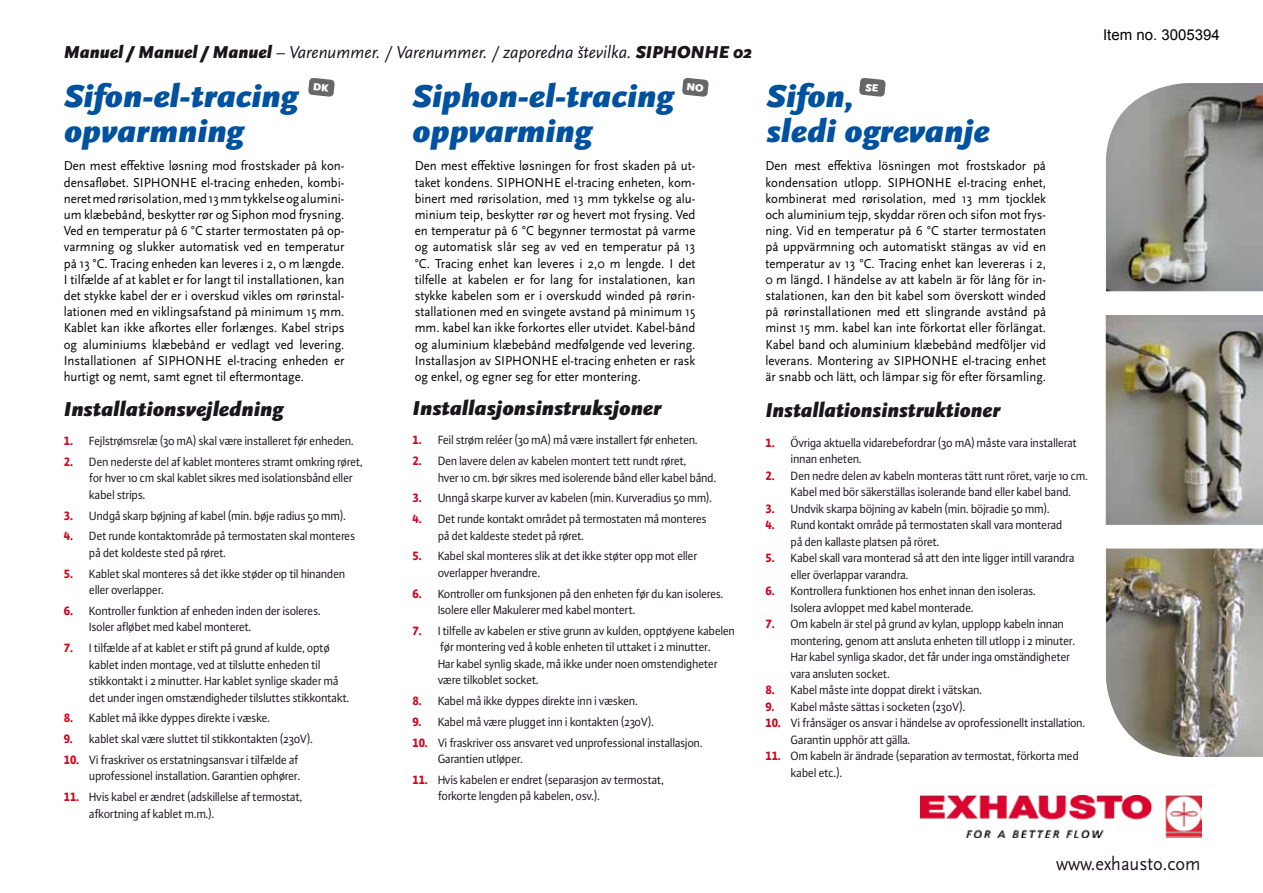
<style>
.page{position:relative;width:1263px;height:893px;background:#fff}
.page>*{position:absolute;margin:0;border:0;box-sizing:border-box;transform-origin:0 0}
.t1{font:italic 900 33px/34.5px "Scala Sans Pro";color:#00519e}
.t2{font:italic 900 21px "Scala Sans Pro";color:#1a171c}
.t3{font:italic 900 21px "Scala Sans Pro";color:#1a171c;scale:.95 1}
.t4{font:19.5px "Scala Sans Pro";color:#1a171c;scale:.93 1}
.t5{font:italic 18px "Scala Sans Pro";color:#1a171c;scale:.95 1}
.t6{font:15px "Arial";color:#000}
.t7{font:13.5px/16.2px "Scala Sans Pro";color:#000;text-align:justify;scale:.95 1}
.t8{font:12.75px/16.5px "Plus Sans Normal";letter-spacing:-.025em;color:#1a171c;scale:.95 1}
.s1{font-weight:900}
.s2{font-family:"Plus Sans Extra Bold SC";color:#cd071e}
.s3{font-style:inherit}
</style>
<div class="page">
<img style="left:921px;top:796px;width:280px;height:42px">
<img style="left:1106px;top:83px;width:157px;height:208px">
<img style="left:1106px;top:316px;width:157px;height:208px">
<img style="left:1106px;top:549px;width:157px;height:208px">
<svg style="left:308px;top:77px;width:27px;height:20px"></svg>
<svg style="left:682px;top:77px;width:27px;height:20px"></svg>
<svg style="left:859px;top:77px;width:27px;height:20px"></svg>
<h3 class="t5" style="left:64px;top:41px;width:726px"><span class="s1">Manuel / Manuel / Manuel</span> – Varenummer. / Varenummer. / zaporedna številka. <span class="s1">SIPHONHE 02</span></h3>
<h1 class="t1" style="left:64px;top:79px;width:235px">Sifon-el-tracing opvarmning</h1>
<h1 class="t1" style="left:412px;top:79px;width:262px">Siphon-el-tracing oppvarming</h1>
<h1 class="t1" style="left:766px;top:79px;width:225px">Sifon,<br>sledi ogrevanje</h1>
<p class="t7" style="left:64px;top:158px;width:297px">Den mest effektive løsning mod frostskader på kon&shy;densafløbet. SIPHONHE el-tracing enheden, kombi&shy;neret med rørisolation, med 13 mm tykkelse og alumini&shy;um klæbebånd, beskytter rør og Siphon mod frysning.<br>Ved en temperatur på 6 °C starter termostaten på op&shy;varmning og slukker automatisk ved en temperatur på 13 °C. Tracing enheden kan leveres i 2, 0 m længde.<br>I tilfælde af at kablet er for langt til installationen, kan det stykke kabel der er i overskud vikles om rørinstal&shy;lationen med en viklingsafstand på minimum 15 mm.<br>Kablet kan ikke afkortes eller forlænges. Kabel strips og aluminiums klæbebånd er vedlagt ved levering.<br>Installationen af SIPHONHE el-tracing enheden er hurtigt og nemt, samt egnet til eftermontage.</p>
<h2 class="t2" style="left:64px;top:396px;width:221px">Installationsvejledning</h2>
<p class="t8" style="left:64px;top:432px;width:307px"><span class="s2">1.</span> Fejlstrømsrelæ (30 mA) skal være installeret før enheden.</p>
<p class="t8" style="left:89px;top:453px;width:290px;text-indent:-26px"><span class="s2">2.</span> Den nederste del af kablet monteres stramt omkring røret, for hver 10 cm skal kablet sikres med isolationsbånd eller kabel strips.</p>
<p class="t8" style="left:64px;top:507px;width:299px"><span class="s2">3.</span> Undgå skarp bøjning af kabel (min. bøje radius 50 mm).</p>
<p class="t8" style="left:89px;top:528px;width:282px;text-indent:-26px"><span class="s2">4.</span> Det runde kontaktområde på termostaten skal monteres på det koldeste sted på røret.</p>
<p class="t8" style="left:89px;top:565px;width:271px;text-indent:-26px"><span class="s2">5.</span> Kablet skal monteres så det ikke støder op til hinanden eller overlapper.</p>
<p class="t8" style="left:89px;top:602px;width:245px;text-indent:-26px"><span class="s2">6.</span> Kontroller funktion af enheden inden der isoleres.<br>Isoler afløbet med kabel monteret.</p>
<p class="t8" style="left:89px;top:639px;width:276px;text-indent:-26px"><span class="s2">7.</span> I tilfælde af at kablet er stift på grund af kulde, optø kablet inden montage, ved at tilslutte enheden til stikkontakt i 2 minutter. Har kablet synlige skader må det under ingen omstændigheder tilsluttes stikkontakt.</p>
<p class="t8" style="left:64px;top:710px;width:219px"><span class="s2">8.</span> Kablet må ikke dyppes direkte i væske.</p>
<p class="t8" style="left:64px;top:730px;width:264px"><span class="s2">9.</span> kablet skal være sluttet til stikkontakten (230V).</p>
<p class="t8" style="left:64px;top:751px;width:251px;text-align:right"><span class="s2">10.</span> Vi fraskriver os erstatningsansvar i tilfælde af uprofessionel installation. Garantien ophører.</p>
<p class="t8" style="left:89px;top:788px;width:226px;text-indent:-26px"><span class="s2">11.</span> Hvis kabel er ændret (adskillelse af termostat, afkortning af kablet m.m.).</p>
<p class="t7" style="left:415px;top:158px;width:297px">Den mest effektive løsningen for frost skaden på ut&shy;taket kondens. SIPHONHE el-tracing enheten, kom&shy;binert med rørisolation, med 13 mm tykkelse og alu&shy;minium teip, beskytter rør og hevert mot frysing. Ved en temperatur på 6 °C begynner termostat på varme og automatisk slår seg av ved en temperatur på 13 °C. Tracing enhet kan leveres i 2,0 m lengde. I det tilfelle at kabelen er for lang for instalationen, kan stykke kabelen som er i overskudd winded på rørin&shy;stallationen med en svingete avstand på minimum 15 mm. kabel kan ikke forkortes eller utvidet. Kabel-bånd og aluminium klæbebånd medfølgende ved levering.<br>Installasjon av SIPHONHE el-tracing enheten er rask og enkel, og egner seg for etter montering.</p>
<h2 class="t2" style="left:412px;top:396px;width:251px">Installasjonsinstruksjoner</h2>
<p class="t8" style="left:412px;top:432px;width:302px"><span class="s2">1.</span> Feil strøm reléer (30 mA) må være installert før enheten.</p>
<p class="t8" style="left:438px;top:452px;width:295px;text-indent:-26px"><span class="s2">2.</span> Den lavere delen av kabelen montert tett rundt røret,<br>hver 10 cm. bør sikres med isolerende bånd eller kabel bånd.</p>
<p class="t8" style="left:412px;top:490px;width:317px"><span class="s2">3.</span> Unngå skarpe kurver av kabelen (min. Kurveradius 50 mm).</p>
<p class="t8" style="left:438px;top:510px;width:285px;text-indent:-26px"><span class="s2">4.</span> Det runde kontakt området på termostaten må monteres på det kaldeste stedet på røret.</p>
<p class="t8" style="left:438px;top:548px;width:275px;text-indent:-26px"><span class="s2">5.</span> Kabel skal monteres slik at det ikke støter opp mot eller overlapper hverandre.</p>
<p class="t8" style="left:438px;top:585px;width:302px;text-indent:-26px"><span class="s2">6.</span> Kontroller om funksjonen på den enheten før du kan isoleres.<br>Isolere eller Makulerer med kabel montert.</p>
<p class="t8" style="left:438px;top:622px;width:314px;text-indent:-26px"><span class="s2">7.</span> I tilfelle av kabelen er stive grunn av kulden, opptøyene kabelen før montering ved å koble enheten til uttaket i 2 minutter.<br>Har kabel synlig skade, må ikke under noen omstendigheter være tilkoblet socket.</p>
<p class="t8" style="left:412px;top:692px;width:239px"><span class="s2">8.</span> Kabel må ikke dyppes direkte inn i væsken.</p>
<p class="t8" style="left:412px;top:713px;width:256px"><span class="s2">9.</span> Kabel må være plugget inn i kontakten (230V).</p>
<p class="t8" style="left:438px;top:734px;width:280px;text-indent:-26px"><span class="s2">10.</span> Vi fraskriver oss ansvaret ved unprofessional installasjon.<br>Garantien utløper.</p>
<p class="t8" style="left:438px;top:771px;width:240px;text-indent:-26px"><span class="s2">11.</span> Hvis kabelen er endret (separasjon av termostat, forkorte lengden på kabelen, osv.).</p>
<p class="t7" style="left:765px;top:158px;width:297px">Den mest effektiva lösningen mot frostskador på kondensation utlopp. SIPHONHE el-tracing enhet, kombinerat med rørisolation, med 13 mm tjocklek och aluminium tejp, skyddar rören och sifon mot frys&shy;ning. Vid en temperatur på 6 °C starter termostaten på uppvärmning och automatiskt stängas av vid en temperatur av 13 °C. Tracing enhet kan levereras i 2, 0 m längd. I händelse av att kabeln är för lång för in&shy;stalationen, kan den bit kabel som överskott winded på rørinstallationen med ett slingrande avstånd på minst 15 mm. kabel kan inte förkortat eller förlängat.<br>Kabel band och aluminium klæbebånd medföljer vid leverans. Montering av SIPHONHE el-tracing enhet är snabb och lätt, och lämpar sig för efter församling.</p>
<h2 class="t3" style="left:765px;top:398px;width:249px">Installationsinstruktioner</h2>
<p class="t8" style="left:791px;top:434px;width:303px;text-indent:-26px"><span class="s2">1.</span> Övriga aktuella vidarebefordrar (30 mA) måste vara installerat innan enheten.</p>
<p class="t8" style="left:791px;top:467px;width:314px;text-indent:-26px"><span class="s2">2.</span> Den nedre delen av kabeln monteras tätt runt röret, varje 10 cm.<br>Kabel med bör säkerställas isolerande band eller kabel band.</p>
<p class="t8" style="left:765px;top:500px;width:301px"><span class="s2">3.</span> Undvik skarpa böjning av kabeln (min. böjradie 50 mm).</p>
<p class="t8" style="left:791px;top:516px;width:287px;text-indent:-26px"><span class="s2">4.</span> Rund kontakt område på termostaten skall vara monterad på den kallaste platsen på röret.</p>
<p class="t8" style="left:791px;top:549px;width:300px;text-indent:-26px"><span class="s2">5.</span> Kabel skall vara monterad så att den inte ligger intill varandra eller överlappar varandra.</p>
<p class="t8" style="left:791px;top:582px;width:259px;text-indent:-26px"><span class="s2">6.</span> Kontrollera funktionen hos enhet innan den isoleras.<br>Isolera avloppet med kabel monterade.</p>
<p class="t8" style="left:791px;top:615px;width:301px;text-indent:-26px"><span class="s2">7.</span> Om kabeln är stel på grund av kylan, upplopp kabeln innan montering, genom att ansluta enheten till utlopp i 2 minuter.<br>Har kabel synliga skador, det får under inga omständigheter vara ansluten socket.</p>
<p class="t8" style="left:765px;top:681px;width:230px"><span class="s2">8.</span> Kabel måste inte doppat direkt i vätskan.</p>
<p class="t8" style="left:765px;top:698px;width:212px"><span class="s2">9.</span> Kabel måste sättas i socketen (230V).</p>
<p class="t8" style="left:791px;top:714px;width:312px;text-indent:-26px"><span class="s2">10.</span> Vi frånsäger os ansvar i händelse av oprofessionellt installation.<br>Garantin upphör att gälla.</p>
<p class="t8" style="left:791px;top:747px;width:305px;text-indent:-26px"><span class="s2">11.</span> Om kabeln är ändrade (separation av termostat, förkorta med kabel etc.).</p>
<p class="t6" style="left:1103px;top:25px;width:118px">Item no. 3<span class="s3">005394</span></p>
<h3 class="t4" style="left:1056px;top:852px;width:157px">www.exhausto.com</h3>
</div>
